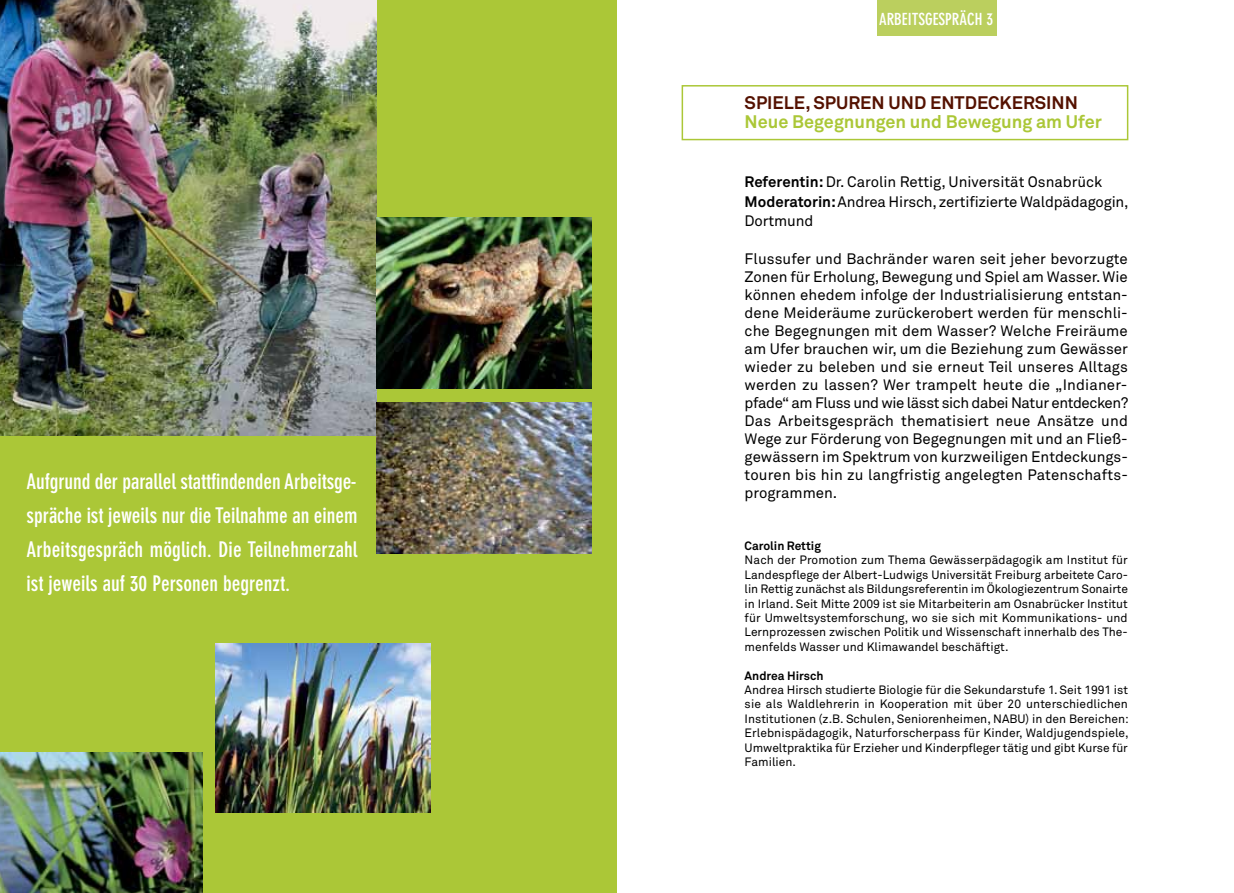
<style>
.page{position:relative;width:1234px;height:893px;background:#fff}
.page>*{position:absolute;margin:0;border:0;box-sizing:border-box;transform-origin:0 0}
.t1{font:700 condensed 21.3px/33.8px "DIN Neuzeit Grotesk";color:#fff;text-align:justify}
.t2{font:700 18px "Akkurat";color:#abc737}
.t3{font:700 18px "Akkurat";color:#541100}
.t4{font:700 condensed 16.5px "DIN Neuzeit Grotesk";color:#fff}
.t5{font:15px/18px "Akkurat";color:#000}
.t6{font:12px/14.4px "Akkurat";color:#000;text-align:justify}
.t7{font:700 12px "Akkurat";color:#000}
.s1{font-weight:700}
</style>
<div class="page">
<div style="left:0;top:0;width:617px;height:893px;background:#abc737"></div>
<div style="left:876px;top:0;width:120px;height:36px;background:#bbcf5e"></div>
<div style="left:681px;top:85px;width:447px;height:55px;border:2px solid #abc737"></div>
<img style="left:0;top:0;width:377px;height:436px">
<img style="left:376px;top:218px;width:215px;height:170px">
<img style="left:376px;top:402px;width:215px;height:151px">
<img style="left:215px;top:643px;width:215px;height:170px">
<img style="left:0;top:753px;width:202px;height:140px">
<h1 class="t1" style="left:27px;top:467px;width:332px">Aufgrund der parallel stattfindenden Arbeitsge&shy;spräche ist jeweils nur die Teilnahme an einem Arbeitsgespräch möglich. Die Teilnehmerzahl ist jeweils auf 30 Personen begrenzt.</h1>
<p class="t4" style="left:878px;top:13px;width:116px">ARBEITSGESPRÄCH 3</p>
<p class="t3" style="left:744px;top:96px;width:335px">SPIELE, SPUREN UND ENTDECKERSINN</p>
<p class="t2" style="left:744px;top:115px;width:359px">Neue Begegnungen und Bewegung am Ufer</p>
<p class="t5" style="left:744px;top:174px;width:385px;line-height:19.6px"><span class="s1">Referentin:</span> Dr. Carolin Rettig, Universität Osnabrück<br><span class="s1">Moderatorin:</span> Andrea Hirsch, zertifizierte Waldpädagogin,<br>Dortmund</p>
<p class="t5" style="left:744px;top:251px;width:385px;text-align:justify">Flussufer und Bachränder waren seit jeher bevorzugte Zonen für Erholung, Bewegung und Spiel am Wasser. Wie können ehedem infolge der Industrialisierung entstan&shy;dene Meideräume zurückerobert werden für menschli&shy;che Begegnungen mit dem Wasser? Welche Freiräume am Ufer brauchen wir, um die Beziehung zum Gewässer wieder zu beleben und sie erneut Teil unseres Alltags werden zu lassen? Wer trampelt heute die „Indianer&shy;pfade“ am Fluss und wie lässt sich dabei Natur entdecken?<br>Das Arbeitsgespräch thematisiert neue Ansätze und Wege zur Förderung von Begegnungen mit und an Fließ&shy;gewässern im Spektrum von kurzweiligen Entdeckungs&shy;touren bis hin zu langfristig angelegten Patenschafts&shy;programmen.</p>
<p class="t7" style="left:744px;top:541px;width:78px">Carolin Rettig</p>
<p class="t6" style="left:744px;top:554px;width:385px">Nach der Promotion zum Thema Gewässerpädagogik am Institut für Landespflege der Albert-Ludwigs Universität Freiburg arbeitete Caro&shy;lin Rettig zunächst als Bildungsreferentin im Ökologiezentrum Sonairte in Irland. Seit Mitte 2009 ist sie Mitarbeiterin am Osnabrücker Institut für Umweltsystemforschung, wo sie sich mit Kommunikations- und Lernprozessen zwischen Politik und Wissenschaft innerhalb des The&shy;menfelds Wasser und Klimawandel beschäftigt.</p>
<p class="t7" style="left:744px;top:671px;width:80px">Andrea Hirsch</p>
<p class="t6" style="left:744px;top:684px;width:385px">Andrea Hirsch studierte Biologie für die Sekundarstufe 1. Seit 1991 ist sie als Waldlehrerin in Kooperation mit über 20 unterschiedlichen Institutionen (z.B. Schulen, Seniorenheimen, NABU) in den Bereichen:<br>Erlebnispädagogik, Naturforscherpass für Kinder, Waldjugendspiele, Umweltpraktika für Erzieher und Kinderpfleger tätig und gibt Kurse für Familien.</p>
</div>
